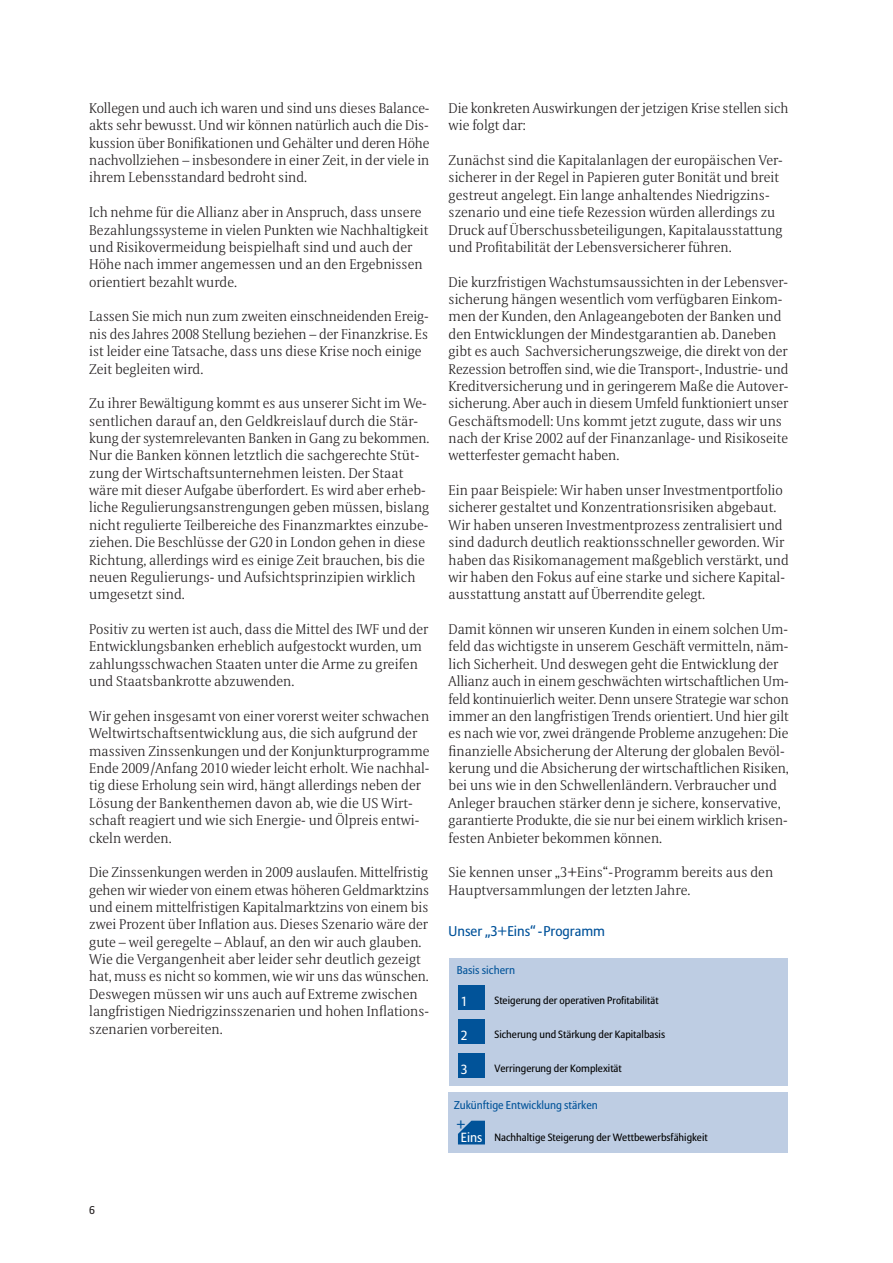
<style>
.page{position:relative;width:893px;height:1263px;background:#fff}
.page>*{position:absolute;margin:0;border:0;box-sizing:border-box;transform-origin:0 0}
.t1{font:300 14.1px/17.4px "Allianz Serif";color:#231f20}
.t2{font:14.1px "Allianz Sans";color:#01529a}
.t3{font:13.2px "Allianz Sans";color:#fff}
.t4{font:700 13.05px "Allianz Sans";color:#015399}
.t5{font:11.25px "Allianz Sans";color:#015399}
.t6{font:11.25px "Allianz Sans";color:#231f20}
.t7{font:10.5px "Allianz Sans";color:#000}
.s1{font-size:10.35px}
</style>
<div class="page">
<div style="left:449px;top:1092px;width:339px;height:60px;background:#becde3"></div>
<div style="left:449px;top:958px;width:338px;height:128px;background:#becde3"></div>
<div style="left:458px;top:985px;width:26px;height:25px;background:#015399"></div>
<div style="left:458px;top:1019px;width:26px;height:25px;background:#015399"></div>
<div style="left:458px;top:1053px;width:26px;height:25px;background:#015399"></div>
<svg style="left:458px;top:1121px;width:27px;height:23px"></svg>
<p class="t1" style="left:89px;top:100px;width:342px;text-align:justify">Kollegen und auch ich waren und sind uns dieses Balance&shy;akts sehr bewusst. Und wir können natürlich auch die Dis&shy;kussion über Bonifikationen und Gehälter und deren Höhe nachvollziehen – insbesondere in einer Zeit, in der viele in ihrem Lebensstandard bedroht sind.</p>
<p class="t1" style="left:89px;top:205px;width:341px">Ich nehme für die Allianz aber in Anspruch, dass unsere Bezahlungssysteme in vielen Punkten wie Nachhaltigkeit und Risikovermeidung beispielhaft sind und auch der Höhe nach immer angemessen und an den Ergebnissen orientiert bezahlt wurde.</p>
<p class="t1" style="left:89px;top:309px;width:341px">Lassen Sie mich nun zum zweiten einschneidenden Ereig&shy;nis des Jahres 2008 Stellung beziehen – der Finanzkrise. Es ist leider eine Tatsache, dass uns diese Krise noch einige Zeit begleiten wird.</p>
<p class="t1" style="left:89px;top:396px;width:341px">Zu ihrer Bewältigung kommt es aus unserer Sicht im We&shy;sentlichen darauf an, den Geldkreislauf durch die Stär&shy;kung der systemrelevanten Banken in Gang zu bekommen.<br>Nur die Banken können letztlich die sachgerechte Stüt&shy;zung der Wirtschaftsunternehmen leisten. Der Staat wäre mit dieser Aufgabe überfordert. Es wird aber erheb&shy;liche Regulierungsanstrengungen geben müssen, bislang nicht regulierte Teilbereiche des Finanzmarktes einzube&shy;ziehen. Die Beschlüsse der G20 in London gehen in diese Richtung, allerdings wird es einige Zeit brauchen, bis die neuen Regulierungs- und Aufsichtsprinzipien wirklich umgesetzt sind.</p>
<p class="t1" style="left:89px;top:622px;width:341px">Positiv zu werten ist auch, dass die Mittel des IWF und der Entwicklungsbanken erheblich aufgestockt wurden, um zahlungsschwachen Staaten unter die Arme zu greifen und Staatsbankrotte abzuwenden.</p>
<p class="t1" style="left:89px;top:708px;width:342px">Wir gehen insgesamt von einer vorerst weiter schwachen Weltwirtschaftsentwicklung aus, die sich aufgrund der massiven Zinssenkungen und der Konjunkturprogramme Ende 2009/Anfang 2010 wieder leicht erholt. Wie nachhal&shy;tig diese Erholung sein wird, hängt allerdings neben der Lösung der Bankenthemen davon ab, wie die US Wirt&shy;schaft reagiert und wie sich Energie- und Ölpreis entwi&shy;ckeln werden.</p>
<p class="t1" style="left:89px;top:865px;width:341px">Die Zinssenkungen werden in 2009 auslaufen. Mittelfristig gehen wir wieder von einem etwas höheren Geldmarktzins und einem mittelfristigen Kapitalmarktzins von einem bis zwei Prozent über Inflation aus. Dieses Szenario wäre der gute – weil geregelte – Ablauf, an den wir auch glauben.<br>Wie die Vergangenheit aber leider sehr deutlich gezeigt hat, muss es nicht so kommen, wie wir uns das wünschen.<br>Deswegen müssen wir uns auch auf Extreme zwischen langfristigen Niedrigzinsszenarien und hohen Inflations&shy;szenarien vorbereiten.</p>
<p class="t1" style="left:449px;top:100px;width:341px">Die konkreten Auswirkungen der jetzigen Krise stellen sich wie folgt dar:</p>
<p class="t1" style="left:449px;top:153px;width:336px">Zunächst sind die Kapitalanlagen der europäischen Ver&shy;sicherer in der Regel in Papieren guter Bonität und breit gestreut angelegt. Ein lange anhaltendes Niedrigzins&shy;szenario und eine tiefe Rezession würden allerdings zu Druck auf Überschussbeteiligungen, Kapitalausstattung und Profitabilität der Lebensversicherer führen.</p>
<p class="t1" style="left:449px;top:274px;width:341px">Die kurzfristigen Wachstumsaussichten in der Lebensver&shy;sicherung hängen wesentlich vom verfügbaren Einkom&shy;men der Kunden, den Anlageangeboten der Banken und den Entwicklungen der Mindestgarantien ab. Daneben gibt es auch Sachversicherungszweige, die direkt von der Rezession betroffen sind, wie die Transport-, Industrie- und Kreditversicherung und in geringerem Maße die Autover&shy;sicherung. Aber auch in diesem Umfeld funktioniert unser Geschäftsmodell: Uns kommt jetzt zugute, dass wir uns nach der Krise 2002 auf der Finanzanlage- und Risikoseite wetterfester gemacht haben.</p>
<p class="t1" style="left:449px;top:483px;width:342px">Ein paar Beispiele: Wir haben unser Investmentportfolio sicherer gestaltet und Konzentrationsrisiken abgebaut.<br>Wir haben unseren Investmentprozess zentralisiert und sind dadurch deutlich reaktionsschneller geworden. Wir haben das Risikomanagement maßgeblich verstärkt, und wir haben den Fokus auf eine starke und sichere Kapital&shy;ausstattung anstatt auf Überrendite gelegt.</p>
<p class="t1" style="left:449px;top:622px;width:342px">Damit können wir unseren Kunden in einem solchen Um&shy;feld das wichtigste in unserem Geschäft vermitteln, näm&shy;lich Sicherheit. Und deswegen geht die Entwicklung der Allianz auch in einem geschwächten wirtschaftlichen Um&shy;feld kontinuierlich weiter. Denn unsere Strategie war schon immer an den langfristigen Trends orientiert. Und hier gilt es nach wie vor, zwei drängende Probleme anzugehen: Die finanzielle Absicherung der Alterung der globalen Bevöl&shy;kerung und die Absicherung der wirtschaftlichen Risiken, bei uns wie in den Schwellenländern. Verbraucher und Anleger brauchen stärker denn je sichere, konservative, garantierte Produkte, die sie nur bei einem wirklich krisen&shy;festen Anbieter bekommen können.</p>
<p class="t1" style="left:449px;top:865px;width:326px">Sie kennen unser „3+Eins“-Programm bereits aus den<br>Hauptversammlungen der letzten Jahre.</p>
<p class="t2" style="left:449px;top:925px;width:158px">Unser „3+Eins“ -Programm</p>
<p class="t5" style="left:457px;top:965px;width:60px">Basis sichern</p>
<p class="t3" style="left:461px;top:996px;width:8px">1</p>
<p class="t3" style="left:461px;top:1030px;width:8px">2</p>
<p class="t3" style="left:461px;top:1064px;width:8px">3</p>
<p class="t7" style="left:494px;top:996px;width:166px">Steigerung der operativen <span class="s1">Profitabilität</span></p>
<p class="t7" style="left:494px;top:1029px;width:172px">Sicherung und Stärkung der Kapitalbasis</p>
<p class="t7" style="left:494px;top:1064px;width:129px">Verringerung der Komplexität</p>
<p class="t5" style="left:454px;top:1100px;width:146px">Zukünftige Entwicklung stärken</p>
<p class="t4" style="left:457px;top:1120px;width:10px">+</p>
<p class="t3" style="left:461px;top:1132px;width:23px">Eins</p>
<p class="t7" style="left:494px;top:1133px;width:215px">Nachhaltige Steigerung der Wettbewerbsfähigkeit</p>
<p class="t6" style="left:89px;top:1205px;width:7px">6</p>
</div>
